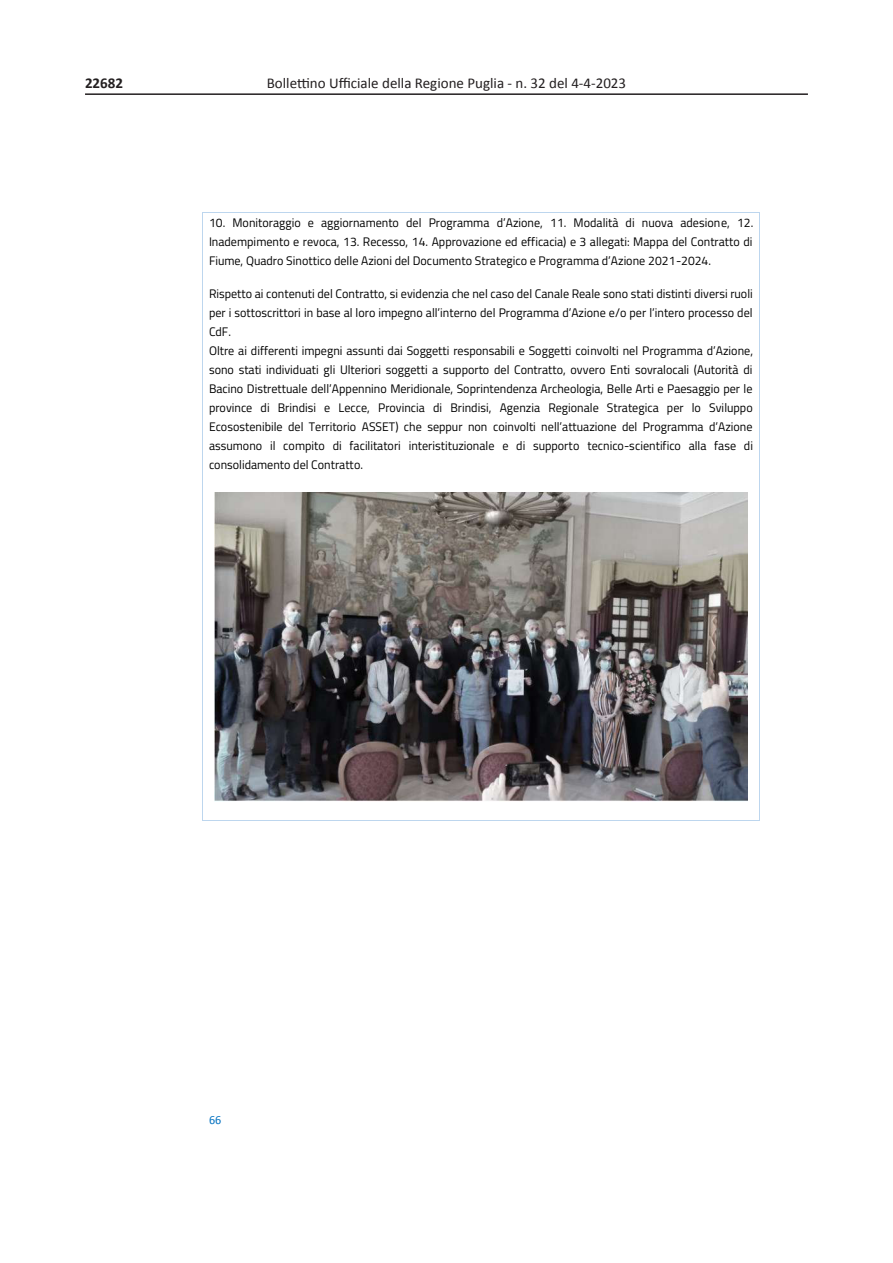
<style>
.page{position:relative;width:893px;height:1263px;background:#fff}
.page>*{position:absolute;margin:0;border:0;box-sizing:border-box;transform-origin:0 0}
.t1{font:15px "Calibri";color:#231f20}
.t2{font:700 15px "Calibri";color:#231f20}
.t3{font:12.45px/18.9px "Titillium Web";color:#000;text-align:justify}
.t4{font:12.45px "Calibri";color:#0070c0}
</style>
<div class="page">
<hr style="left:85px;top:93px;width:723px;height:2px;background:#231f20">
<hr style="left:203px;top:212px;width:556px;height:1px;background:#bdd6ee">
<hr style="left:202px;top:212px;width:1px;height:608px;background:#bdd6ee">
<hr style="left:203px;top:820px;width:556px;height:1px;background:#bdd6ee">
<hr style="left:759px;top:212px;width:1px;height:608px;background:#bdd6ee">
<img style="left:215px;top:493px;width:532px;height:308px">
<p class="t2" style="left:85px;top:72px;width:40px">22682</p>
<p class="t1" style="left:267px;top:74px;width:361px">Bollettino Ufficiale della Regione Puglia - n. 32 del 4-4-2023</p>
<p class="t3" style="left:209px;top:212px;width:546px">10. Monitoraggio e aggiornamento del Programma d’Azione, 11. Modalità di nuova adesione, 12.<br>Inadempimento e revoca, 13. Recesso, 14. Approvazione ed efficacia) e 3 allegati: Mappa del Contratto di Fiume, Quadro Sinottico delle Azioni del Documento Strategico e Programma d’Azione 2021-2024.</p>
<p class="t3" style="left:209px;top:284px;width:546px;text-align:left">Rispetto ai contenuti del Contratto, si evidenzia che nel caso del Canale Reale sono stati distinti diversi ruoli per i sottoscrittori in base al loro impegno all’interno del Programma d’Azione e/o per l’intero processo del CdF.<br>Oltre ai differenti impegni assunti dai Soggetti responsabili e Soggetti coinvolti nel Programma d’Azione, sono stati individuati gli Ulteriori soggetti a supporto del Contratto, ovvero Enti sovralocali (Autorità di Bacino Distrettuale dell’Appennino Meridionale, Soprintendenza Archeologia, Belle Arti e Paesaggio per le province di Brindisi e Lecce, Provincia di Brindisi, Agenzia Regionale Strategica per lo Sviluppo Ecosostenibile del Territorio ASSET) che seppur non coinvolti nell’attuazione del Programma d’Azione assumono il compito di facilitatori interistituzionale e di supporto tecnico-scientifico alla fase di consolidamento del Contratto.</p>
<p class="t4" style="left:209px;top:1111px;width:14px">66</p>
</div>
